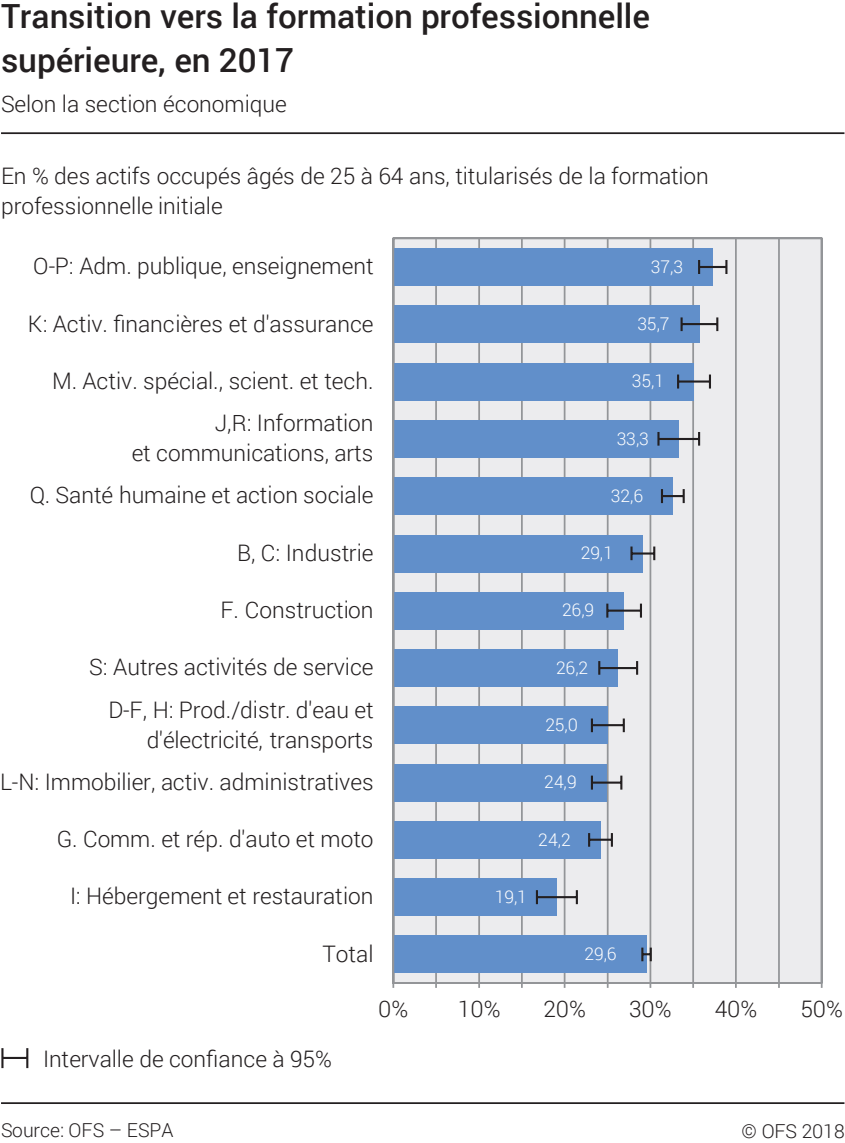
<style>
.page{position:relative;width:845px;height:1143px;background:#fff}
.page>*{position:absolute;margin:0;border:0;box-sizing:border-box;transform-origin:0 0}
.t1{font:500 33.25px/43.4px "Roboto";letter-spacing:-.005em;color:#231f20}
.t2{font:300 22.75px/42.4px "Roboto";color:#231f20;text-align:right}
.t3{font:300 19.25px "Roboto";color:#231f20}
.t4{font:300 17.5px "Roboto";letter-spacing:-.015em;color:#fff}
</style>
<div class="page">
<hr style="left:1px;top:1101px;width:843px;height:2px;background:#231f20">
<hr style="left:1px;top:132px;width:843px;height:2px;background:#231f20">
<div style="left:392px;top:237px;width:431px;height:751px;background:#ececee"></div>
<hr style="left:478px;top:238px;width:2px;height:744px;background:#939598">
<hr style="left:435px;top:238px;width:2px;height:744px;background:#939598">
<hr style="left:563px;top:238px;width:2px;height:744px;background:#939598">
<hr style="left:521px;top:238px;width:1px;height:744px;background:#939598">
<hr style="left:649px;top:238px;width:2px;height:744px;background:#939598">
<hr style="left:606px;top:238px;width:2px;height:744px;background:#939598">
<hr style="left:734px;top:238px;width:2px;height:744px;background:#939598">
<hr style="left:692px;top:238px;width:2px;height:744px;background:#939598">
<hr style="left:820px;top:238px;width:2px;height:744px;background:#939598">
<hr style="left:778px;top:238px;width:1px;height:744px;background:#939598">
<hr style="left:393px;top:981px;width:428px;height:2px;background:#939598">
<div style="left:393px;top:248px;width:319px;height:37px;background:#618fca"></div>
<div style="left:393px;top:305px;width:306px;height:38px;background:#618fca"></div>
<div style="left:393px;top:363px;width:300px;height:37px;background:#618fca"></div>
<div style="left:393px;top:420px;width:285px;height:37px;background:#618fca"></div>
<div style="left:393px;top:477px;width:279px;height:37px;background:#618fca"></div>
<div style="left:393px;top:535px;width:249px;height:37px;background:#618fca"></div>
<div style="left:393px;top:592px;width:231px;height:37px;background:#618fca"></div>
<div style="left:393px;top:649px;width:225px;height:37px;background:#618fca"></div>
<div style="left:393px;top:706px;width:214px;height:37px;background:#618fca"></div>
<div style="left:393px;top:763px;width:213px;height:38px;background:#618fca"></div>
<div style="left:393px;top:820px;width:207px;height:38px;background:#618fca"></div>
<div style="left:393px;top:878px;width:164px;height:37px;background:#618fca"></div>
<div style="left:393px;top:935px;width:253px;height:37px;background:#618fca"></div>
<hr style="left:26px;top:1047px;width:2px;height:20px;background:#231f20">
<hr style="left:1px;top:1047px;width:3px;height:20px;background:#231f20">
<svg style="left:3px;top:1056px;width:24px;height:2px"></svg>
<svg style="left:641px;top:947px;width:10px;height:13px"></svg>
<svg style="left:536px;top:890px;width:2px;height:13px"></svg>
<hr style="left:537px;top:895px;width:20px;height:2px;background:#231f20">
<hr style="left:575px;top:889px;width:3px;height:14px;background:#231f20">
<svg style="left:557px;top:895px;width:19px;height:2px"></svg>
<hr style="left:610px;top:832px;width:3px;height:14px;background:#231f20">
<svg style="left:588px;top:832px;width:23px;height:14px"></svg>
<hr style="left:590px;top:775px;width:3px;height:14px;background:#231f20">
<svg style="left:592px;top:775px;width:30px;height:14px"></svg>
<hr style="left:590px;top:718px;width:3px;height:14px;background:#231f20">
<svg style="left:592px;top:718px;width:32px;height:14px"></svg>
<svg style="left:598px;top:661px;width:2px;height:13px"></svg>
<hr style="left:599px;top:666px;width:19px;height:3px;background:#231f20">
<svg style="left:636px;top:661px;width:2px;height:13px"></svg>
<hr style="left:618px;top:666px;width:19px;height:3px;background:#231f20">
<hr style="left:639px;top:603px;width:3px;height:14px;background:#231f20">
<svg style="left:606px;top:603px;width:35px;height:14px"></svg>
<svg style="left:630px;top:546px;width:25px;height:14px"></svg>
<hr style="left:660px;top:489px;width:3px;height:14px;background:#231f20">
<svg style="left:662px;top:489px;width:22px;height:14px"></svg>
<svg style="left:657px;top:432px;width:2px;height:13px"></svg>
<hr style="left:658px;top:438px;width:20px;height:2px;background:#231f20">
<svg style="left:698px;top:432px;width:2px;height:13px"></svg>
<hr style="left:678px;top:438px;width:21px;height:2px;background:#231f20">
<hr style="left:708px;top:374px;width:3px;height:14px;background:#231f20">
<svg style="left:677px;top:374px;width:32px;height:14px"></svg>
<svg style="left:680px;top:317px;width:38px;height:14px"></svg>
<svg style="left:698px;top:260px;width:29px;height:14px"></svg>
<hr style="left:392px;top:238px;width:2px;height:744px;background:#939598">
<h1 class="t1" style="left:1px;top:-6px;width:650px">Transition vers la formation professionnelle supérieure, en 2017</h1>
<p class="t2" style="left:1px;top:82px;width:287px">Selon la section économique</p>
<p class="t2" style="left:1px;top:160px;width:709px;line-height:29.8px;text-align:left">En % des actifs occupés âgés de 25 à 64 ans, titularisés de la formation professionnelle initiale</p>
<p class="t2" style="left:33px;top:244px;width:342px">O-P: Adm. publique, enseignement</p>
<p class="t2" style="left:28px;top:301px;width:347px">K: Activ. financières et d'assurance</p>
<p class="t2" style="left:52px;top:359px;width:323px">M. Activ. spécial., scient. et tech.<br>J,R: Information</p>
<p class="t2" style="left:30px;top:431px;width:345px">et communications, arts<br>Q. Santé humaine et action sociale</p>
<p class="t2" style="left:237px;top:530px;width:138px">B, C: Industrie</p>
<p class="t2" style="left:220px;top:587px;width:154px">F. Construction</p>
<p class="t2" style="left:89px;top:645px;width:286px">S: Autres activités de service<br>D-F, H: Prod./distr. d'eau et</p>
<p class="t2" style="left:0;top:717px;width:375px">d'électricité, transports<br>L-N: Immobilier, activ. administratives</p>
<p class="t2" style="left:57px;top:816px;width:318px">G. Comm. et rép. d'auto et moto</p>
<p class="t2" style="left:70px;top:874px;width:305px">I: Hébergement et restauration</p>
<p class="t2" style="left:322px;top:931px;width:53px">Total</p>
<p class="t4" style="left:650px;top:254px;width:34px">37,3</p>
<p class="t4" style="left:637px;top:311px;width:34px">35,7</p>
<p class="t4" style="left:631px;top:368px;width:34px">35,1</p>
<p class="t4" style="left:616px;top:426px;width:34px">33,3</p>
<p class="t4" style="left:610px;top:483px;width:34px">32,6</p>
<p class="t4" style="left:580px;top:540px;width:34px">29,1</p>
<p class="t4" style="left:562px;top:597px;width:34px">26,9</p>
<p class="t4" style="left:556px;top:655px;width:34px">26,2</p>
<p class="t4" style="left:545px;top:712px;width:34px">25,0</p>
<p class="t4" style="left:544px;top:769px;width:34px">24,9</p>
<p class="t4" style="left:538px;top:827px;width:34px">24,2</p>
<p class="t4" style="left:495px;top:884px;width:34px">19,1</p>
<p class="t4" style="left:584px;top:941px;width:34px">29,6</p>
<p class="t2" style="left:43px;top:1036px;width:290px">Intervalle de confiance à 95%</p>
<p class="t2" style="left:378px;top:986px;width:32px">0%</p>
<p class="t2" style="left:457px;top:986px;width:44px">10%</p>
<p class="t2" style="left:543px;top:986px;width:44px">20%</p>
<p class="t2" style="left:629px;top:986px;width:44px">30%</p>
<p class="t2" style="left:714px;top:986px;width:44px">40%</p>
<p class="t2" style="left:800px;top:986px;width:44px">50%</p>
<p class="t3" style="left:1px;top:1116px;width:174px">Source: OFS – ESPA</p>
<p class="t3" style="left:741px;top:1117px;width:105px">© OFS 2018</p>
</div>
